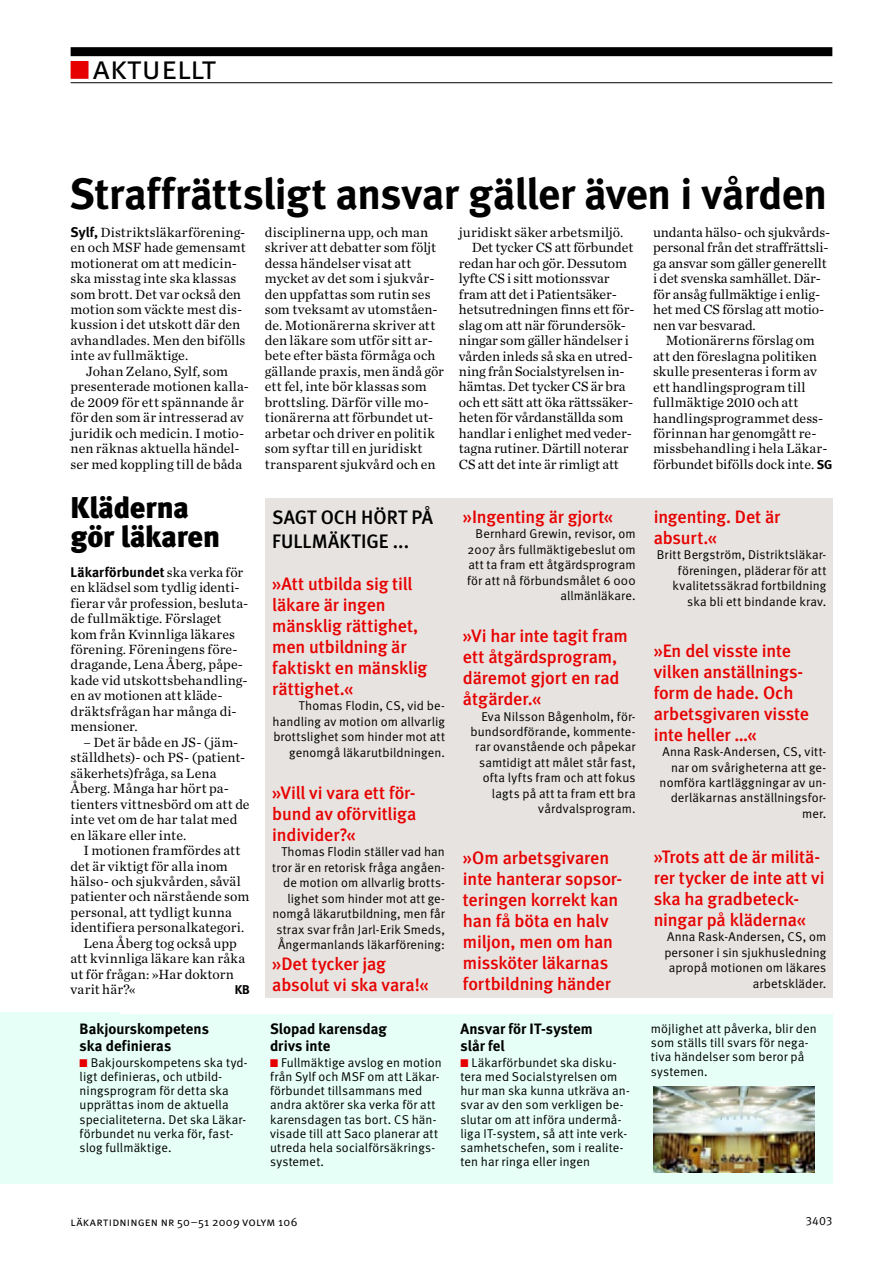
<style>
.page{position:relative;width:894px;height:1263px;background:#fff}
.page>*{position:absolute;margin:0;border:0;box-sizing:border-box;transform-origin:0 0}
.t1{font:43.5px "Meta LT Bold";letter-spacing:-.005em;color:#000}
.t2{font:33px "Meta LT Normal Small Caps";color:#000}
.t3{font:30px/28.5px "Meta LT Black";letter-spacing:-.01em;color:#000}
.t4{font:19.5px/24px "Meta LT Medium";color:#000}
.t5{font:18px/21px "Meta LT Medium";letter-spacing:-.01em;color:#e60000}
.t6{font:15px/16.5px "Meta LT Bold";color:#000}
.t7{font:13.95px/15.5px "Chronicle LT Text";color:#000}
.t8{font:13.95px "Chronicle LT Text";letter-spacing:.02em;color:#000}
.t9{font:13.95px "Meta LT Bold";letter-spacing:.005em;color:#000}
.t10{font:13.95px "Chronicle LT Text";letter-spacing:.025em;color:#000}
.t11{font:12.75px/15.5px "Meta LT Normal";letter-spacing:.01em;color:#000;text-align:right}
.t12{font:12.75px "Meta LT Bold";color:#000}
.t13{font:12px "Meta LT Normal Small Caps";letter-spacing:.015em;color:#000}
.t14{font:12px "Meta LT Normal Utilities";color:#000}
.s1{color:#e60000}
.s2{font-family:"Meta LT Bold"}
.s3{font-family:"Chronicle LT Text"}
.s4{font-family:"Meta LT Bold";font-size:12.75px}
</style>
<div class="page">
<div style="left:0;top:1012px;width:120px;height:171px;background:#e6fff7"></div>
<div style="left:71px;top:1013px;width:761px;height:170px;background:#e6fff7"></div>
<div style="left:71px;top:47px;width:761px;height:9px;background:#000"></div>
<hr style="left:71px;top:82px;width:761px;height:1px;background:#000">
<div style="left:71px;top:61px;width:17px;height:18px;border:2px solid #e60000"></div>
<div style="left:265px;top:498px;width:567px;height:499px;background:#e6e3e0"></div>
<img style="left:653px;top:1086px;width:161px;height:86px">
<h2 class="t2" style="left:71px;top:48px;width:147px"><span class="s1">■</span> aktuellt</h2>
<h1 class="t1" style="left:70px;top:167px;width:758px">Straffrättsligt ansvar gäller även i vården</h1>
<p class="t7" style="left:71px;top:224px;width:176px"><span class="s2">Sylf,</span> Distriktsläkarförening&shy;en och MSF hade gemensamt motionerat om att medicin&shy;ska misstag inte ska klassas som brott. Det var också den motion som väckte mest dis&shy;kussion i det utskott där den avhandlades. Men den bifölls inte av fullmäktige.</p>
<p class="t7" style="left:71px;top:363px;width:180px;text-indent:15px">Johan Zelano, Sylf, som presenterade motionen kalla&shy;de 2009 för ett spännande år för den som är intresserad av juridik och medicin. I motio&shy;nen räknas aktuella händel&shy;ser med koppling till de båda</p>
<h3 class="t3" style="left:71px;top:493px;width:151px">Kläderna gör läkaren</h3>
<p class="t9" style="left:71px;top:563px;width:174px">Läkarförbundet <span class="s3">ska verka för</span></p>
<p class="t7" style="left:71px;top:579px;width:179px">en klädsel som tydlig identi&shy;fierar vår profession, besluta&shy;de fullmäktige. Förslaget kom från Kvinnliga läkares förening. Föreningens före&shy;dragande, Lena Åberg, påpe&shy;kade vid utskottsbehandling&shy;en av motionen att kläde&shy;dräktsfrågan har många di&shy;mensioner.</p>
<p class="t7" style="left:71px;top:734px;width:180px;text-indent:13px">– Det är både en JS- (jäm&shy;ställdhets)- och PS- (patient&shy;säkerhets)fråga, sa Lena<br>Åberg. Många har hört pa&shy;tienters vittnesbörd om att de inte vet om de har talat med en läkare eller inte.</p>
<p class="t7" style="left:83px;top:842px;width:158px">I motionen framfördes att</p>
<p class="t8" style="left:71px;top:857px;width:159px">det är viktigt för alla inom</p>
<p class="t7" style="left:71px;top:873px;width:172px">hälso- och sjukvården, såväl</p>
<p class="t7" style="left:71px;top:889px;width:180px">patienter och närstående som</p>
<p class="t7" style="left:71px;top:904px;width:163px">personal, att tydligt kunna</p>
<p class="t7" style="left:71px;top:919px;width:175px">identifiera personalkategori.</p>
<p class="t7" style="left:83px;top:935px;width:155px">Lena Åberg tog också upp</p>
<p class="t10" style="left:71px;top:950px;width:176px">att kvinnliga läkare kan råka</p>
<p class="t7" style="left:71px;top:966px;width:165px">ut för frågan: »Har doktorn</p>
<p class="t8" style="left:71px;top:981px;width:67px">varit här?«</p>
<p class="t12" style="left:235px;top:982px;width:17px">KB</p>
<p class="t6" style="left:80px;top:1020px;width:131px">Bakjourskompetens ska definieras</p>
<p class="t11" style="left:80px;top:1054px;width:169px;line-height:14.2px;text-align:left"><span class="s1">■</span> Bakjourskompetens ska tyd&shy;ligt definieras, och utbild&shy;ningsprogram för detta ska upprättas inom de aktuella specialiteterna. Det ska Läkar&shy;förbundet nu verka för, fast&shy;slog fullmäktige.</p>
<p class="t7" style="left:265px;top:224px;width:181px">disciplinerna upp, och man skriver att debatter som följt dessa händelser visat att mycket av det som i sjukvår&shy;den uppfattas som rutin ses som tveksamt av utomståen&shy;de. Motionärerna skriver att den läkare som utför sitt ar&shy;bete efter bästa förmåga och gällande praxis, men ändå gör ett fel, inte bör klassas som brottsling. Därför ville mo&shy;tionärerna att förbundet ut&shy;arbetar och driver en politik som syftar till en juridiskt transparent sjukvård och en</p>
<p class="t7" style="left:459px;top:224px;width:166px">juridiskt säker arbetsmiljö.</p>
<p class="t7" style="left:471px;top:240px;width:163px">Det tycker CS att förbundet</p>
<p class="t7" style="left:459px;top:255px;width:170px">redan har och gör. Dessutom</p>
<p class="t7" style="left:459px;top:271px;width:152px">lyfte CS i sitt motionssvar</p>
<p class="t7" style="left:459px;top:286px;width:159px">fram att det i Patientsäker-</p>
<p class="t7" style="left:459px;top:301px;width:177px">hetsutredningen finns ett för-</p>
<p class="t7" style="left:459px;top:317px;width:168px">slag om att när förundersök-</p>
<p class="t7" style="left:459px;top:332px;width:171px">ningar som gäller händelser i</p>
<p class="t7" style="left:459px;top:348px;width:175px">vården inleds så ska en utred-</p>
<p class="t7" style="left:459px;top:363px;width:167px">ning från Socialstyrelsen in-</p>
<p class="t7" style="left:459px;top:379px;width:168px">hämtas. Det tycker CS är bra</p>
<p class="t7" style="left:459px;top:394px;width:176px">och ett sätt att öka rättssäker-</p>
<p class="t7" style="left:459px;top:410px;width:166px">heten för vårdanställda som</p>
<p class="t7" style="left:459px;top:425px;width:174px">handlar i enlighet med veder-</p>
<p class="t7" style="left:459px;top:441px;width:171px">tagna rutiner. Därtill noterar</p>
<p class="t7" style="left:459px;top:456px;width:161px">CS att det inte är rimligt att</p>
<h3 class="t4" style="left:272px;top:505px;width:162px">Sagt och hört på fullmäktige ...</h3>
<p class="t5" style="left:272px;top:573px;width:157px">»Att utbilda sig till läkare är ingen mänsklig rättighet, men utbildning är faktiskt en mänsklig rättighet.«</p>
<p class="t11" style="left:272px;top:698px;width:174px">Thomas Flodin, CS, vid be&shy;handling av motion om allvarlig brottslighet som hinder mot att genomgå läkarutbildningen.</p>
<p class="t5" style="left:272px;top:782px;width:146px;text-align:justify">»Vill vi vara ett för&shy;bund av oförvitliga individer?«</p>
<p class="t11" style="left:272px;top:844px;width:174px">Thomas Flodin ställer vad han tror är en retorisk fråga angåen&shy;de motion om allvarlig brotts&shy;lighet som hinder mot att ge&shy;nomgå läkarutbildning, men får strax svar från Jarl-Erik Smeds,<br>Ångermanlands läkarförening:</p>
<p class="t5" style="left:272px;top:953px;width:158px">»Det tycker jag absolut vi ska vara!«</p>
<p class="t6" style="left:270px;top:1020px;width:118px">Slopad karensdag drivs inte</p>
<p class="t11" style="left:270px;top:1054px;width:173px;line-height:14.2px;text-align:left"><span class="s1">■</span> Fullmäktige avslog en motion från Sylf och MSF om att Läkar&shy;förbundet tillsammans med andra aktörer ska verka för att karensdagen tas bort. CS hän&shy;visade till att Saco planerar att utreda hela socialförsäkrings&shy;systemet.</p>
<p class="t5" style="left:463px;top:506px;width:151px">»I ngenting är gjort«</p>
<p class="t11" style="left:467px;top:526px;width:170px">Bernhard Grewin, revisor, om<br>2007 års fullmäktigebeslut om att ta fram ett åtgärdsprogram för att nå förbundsmålet 6 000 allmänläkare.</p>
<p class="t5" style="left:463px;top:625px;width:166px">»Vi har inte tagit fram ett åtgärdsprogram, däremot gjort en rad åtgärder.«</p>
<p class="t11" style="left:470px;top:708px;width:167px">Eva Nilsson Bågenholm, för&shy;bundsordförande, kommente&shy;rar ovanstående och påpekar samtidigt att målet står fast, ofta lyfts fram och att fokus lagts på att ta fram ett bra vårdvalsprogram.</p>
<p class="t5" style="left:463px;top:847px;width:161px">»Om arbetsgivaren inte hanterar sopsor&shy;teringen korrekt kan han få böta en halv miljon, men om han missköter läkarnas fortbildning händer</p>
<p class="t6" style="left:460px;top:1020px;width:134px">Ansvar för IT-system slår fel</p>
<p class="t11" style="left:460px;top:1054px;width:171px;line-height:14.2px;text-align:left"><span class="s1">■</span> Läkarförbundet ska disku&shy;tera med Socialstyrelsen om hur man ska kunna utkräva an&shy;svar av den som verkligen be&shy;slutar om att införa undermå&shy;liga IT-system, så att inte verk&shy;samhetschefen, som i realite&shy;ten har ringa eller ingen</p>
<p class="t7" style="left:653px;top:224px;width:179px">undanta hälso- och sjukvårds&shy;personal från det straffrättsli&shy;ga ansvar som gäller generellt i det svenska samhället. Där&shy;för ansåg fullmäktige i enlig&shy;het med CS förslag att motio&shy;nen var besvarad.</p>
<p class="t7" style="left:653px;top:333px;width:181px;text-indent:13px">Motionärerns förslag om att den föreslagna politiken skulle presenteras i form av ett handlingsprogram till fullmäktige 2010 och att handlingsprogrammet dess&shy;förinnan har genomgått re&shy;missbehandling i hela Läkar&shy;förbundet bifölls dock inte. <span class="s4">SG</span></p>
<p class="t5" style="left:653px;top:506px;width:128px">ingenting. Det är absurt.«</p>
<p class="t11" style="left:656px;top:547px;width:171px">Britt Bergström, Distriktsläkar&shy;föreningen, pläderar för att kvalitetssäkrad fortbildning ska bli ett bindande krav.</p>
<p class="t5" style="left:653px;top:639px;width:157px">»En del visste inte vilken anställnings&shy;form de hade. Och arbetsgivaren visste inte heller …«</p>
<p class="t11" style="left:659px;top:743px;width:168px">Anna Rask-Andersen, CS, vitt&shy;nar om svårigheterna att ge&shy;nomföra kartläggningar av un&shy;derläkarnas anställningsfor&shy;mer.</p>
<p class="t5" style="left:653px;top:846px;width:172px">»Trots att de är militä&shy;rer tycker de inte att vi ska ha gradbeteck&shy;ningar på kläderna«</p>
<p class="t11" style="left:664px;top:929px;width:163px">Anna Rask-Andersen, CS, om personer i sin sjukhusledning apropå motionen om läkares arbetskläder.</p>
<p class="t11" style="left:650px;top:1021px;width:167px;line-height:14.2px;text-align:left">möjlighet att påverka, blir den som ställs till svars för nega&shy;tiva händelser som beror på systemen.</p>
<p class="t13" style="left:71px;top:1214px;width:228px">läkartidningen nr 50–51 2009 volym 106</p>
<p class="t14" style="left:805px;top:1214px;width:28px">3403</p>
</div>
